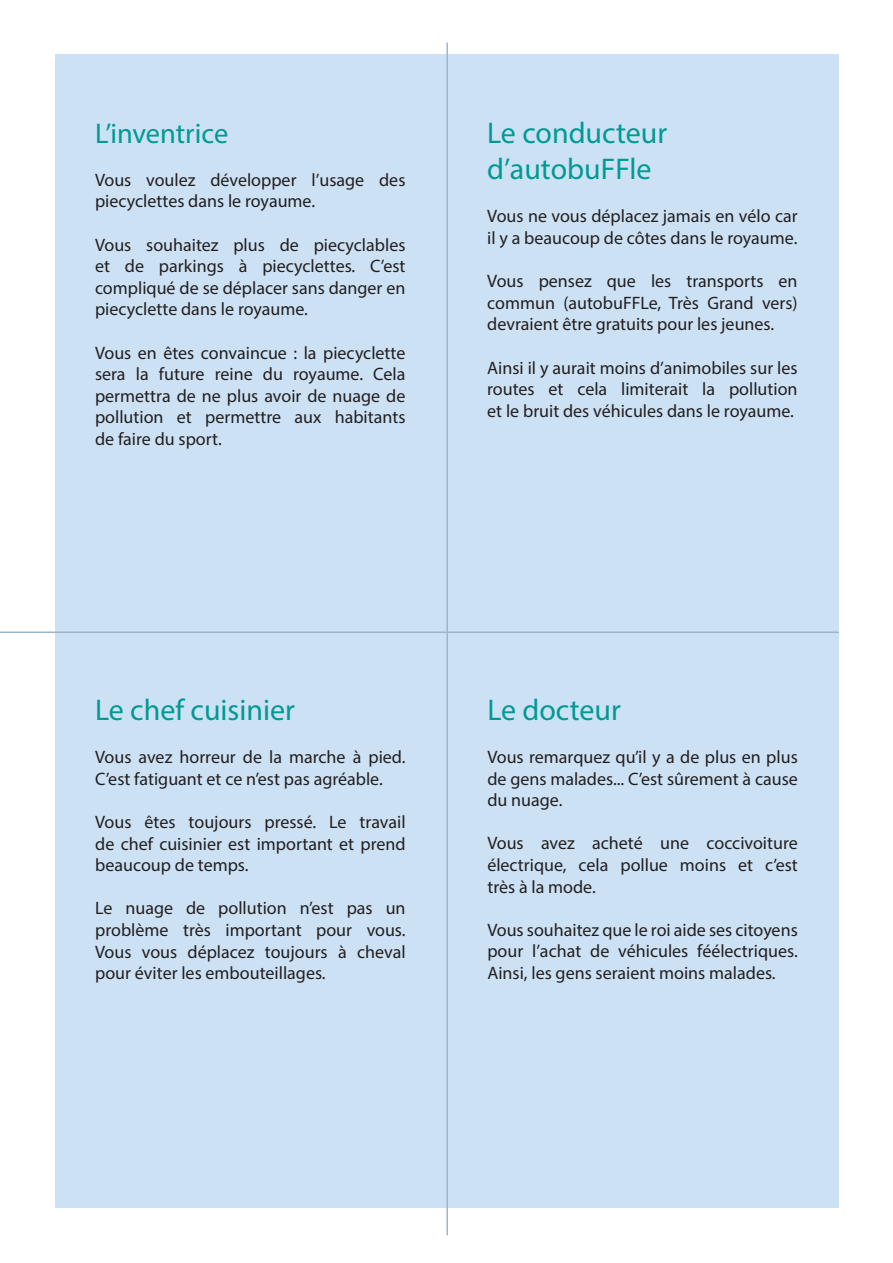
<style>
.page{position:relative;width:893px;height:1263px;background:#fff}
.page>*{position:absolute;margin:0;border:0;box-sizing:border-box;transform-origin:0 0}
.t1{font:30px/36px "Myriad Pro";color:#009a93}
.t2{font:28.5px "Myriad Pro";color:#009a93}
.t3{font:18px/21.6px "Myriad Pro";color:#231f20;text-align:justify}
</style>
<div class="page">
<div style="left:55px;top:54px;width:391px;height:577px;background:#cce1f4"></div>
<div style="left:446px;top:54px;width:393px;height:577px;background:#cce1f4"></div>
<div style="left:55px;top:631px;width:391px;height:576px;background:#cce1f4"></div>
<div style="left:446px;top:631px;width:393px;height:577px;background:#cce1f4"></div>
<hr style="left:446px;top:43px;width:2px;height:1192px;background:#9cb6c9">
<hr style="left:0;top:631px;width:839px;height:2px;background:#9cb6c9">
<p class="t2" style="left:95px;top:115px;width:135px">L’inventrice</p>
<p class="t3" style="left:95px;top:169px;width:312px">Vous voulez développer l’usage des piecyclettes dans le royaume.</p>
<p class="t3" style="left:95px;top:233px;width:312px">Vous souhaitez plus de piecyclables et de parkings à piecyclettes. C’est compliqué de se déplacer sans danger en piecyclette dans le royaume.</p>
<p class="t3" style="left:95px;top:341px;width:312px">Vous en êtes convaincue : la piecyclette sera la future reine du royaume. Cela permettra de ne plus avoir de nuage de pollution et permettre aux habitants de faire du sport.</p>
<p class="t1" style="left:487px;top:115px;width:181px">Le conducteur d’autobuFFle</p>
<p class="t3" style="left:487px;top:205px;width:312px">Vous ne vous déplacez jamais en vélo car il y a beaucoup de côtes dans le royaume.</p>
<p class="t3" style="left:487px;top:270px;width:312px">Vous pensez que les transports en commun (autobuFFLe, Très Grand vers) devraient être gratuits pour les jeunes.</p>
<p class="t3" style="left:487px;top:356px;width:312px">Ainsi il y aurait moins d’animobiles sur les routes et cela limiterait la pollution et le bruit des véhicules dans le royaume.</p>
<p class="t1" style="left:95px;top:691px;width:201px">Le chef cuisinier</p>
<p class="t3" style="left:95px;top:746px;width:312px">Vous avez horreur de la marche à pied.<br>C’est fatiguant et ce n’est pas agréable.</p>
<p class="t3" style="left:95px;top:811px;width:312px">Vous êtes toujours pressé. Le travail de chef cuisinier est important et prend beaucoup de temps.</p>
<p class="t3" style="left:95px;top:897px;width:312px">Le nuage de pollution n’est pas un problème très important pour vous.<br>Vous vous déplacez toujours à cheval pour éviter les embouteillages.</p>
<p class="t1" style="left:487px;top:691px;width:135px">Le docteur</p>
<p class="t3" style="left:487px;top:746px;width:312px">Vous remarquez qu’il y a de plus en plus de gens malades... C’est sûrement à cause du nuage.</p>
<p class="t3" style="left:487px;top:832px;width:312px">Vous avez acheté une coccivoiture électrique, cela pollue moins et c’est très à la mode.</p>
<p class="t3" style="left:487px;top:918px;width:312px">Vous souhaitez que le roi aide ses citoyens pour l’achat de véhicules féélectriques.<br>Ainsi, les gens seraient moins malades.</p>
</div>
